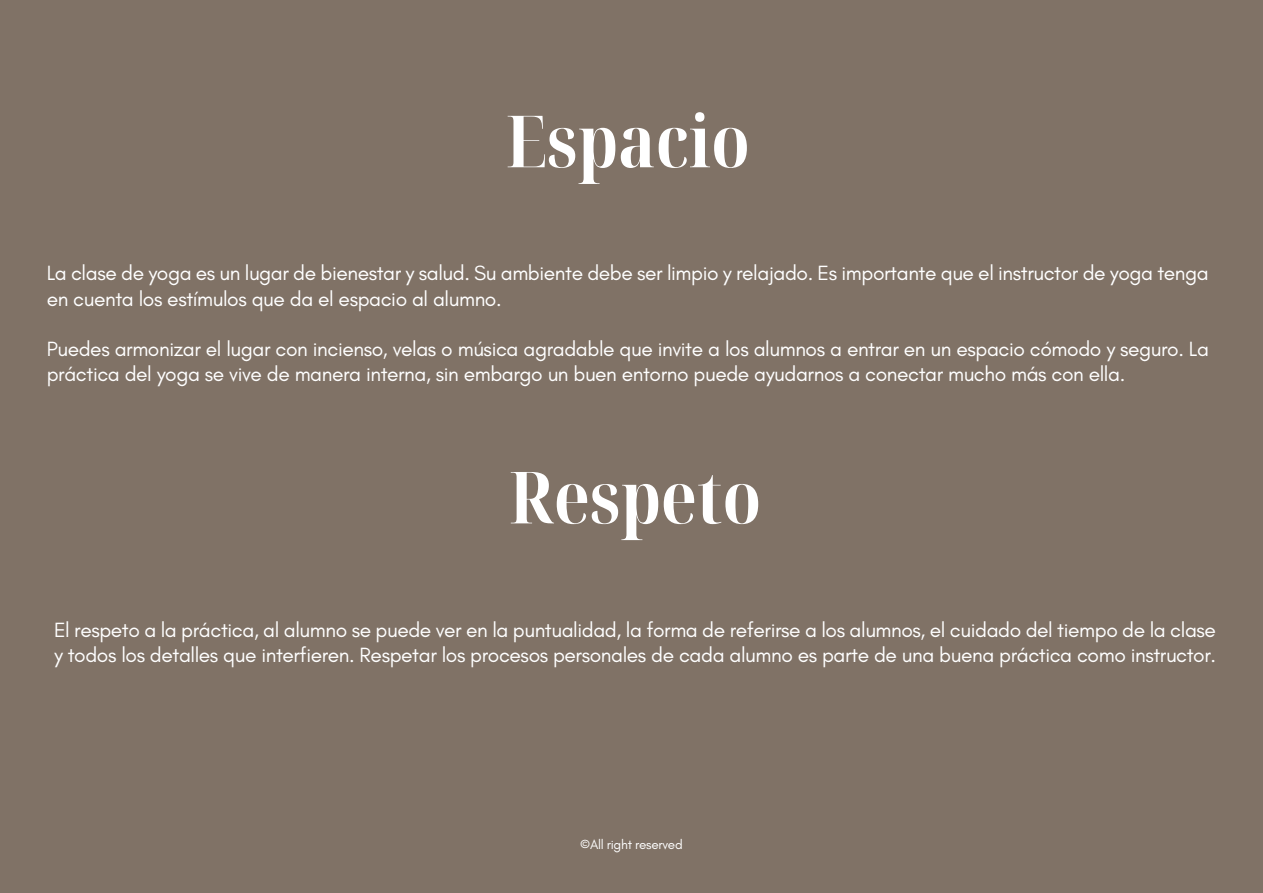
<style>
.page{position:relative;width:1263px;height:893px;background:#807266}
.page>*{position:absolute;margin:0;border:0;box-sizing:border-box;transform-origin:0 0}
.t1{font:700 condensed 72px "Noto Serif Display";color:#fff}
.t2{font:21px/25.2px "Glacial Indifference";letter-spacing:-.02em;color:#fff}
.t3{font:13.5px "Glacial Indifference";letter-spacing:-.02em;color:#fff}
</style>
<div class="page">
<p class="t1" style="left:506px;top:91px;width:245px">Espacio</p>
<p class="t2" style="left:47px;top:261px;width:1163px">La clase de yoga es un lugar de bienestar y salud. Su ambiente debe ser limpio y relajado. Es importante que el instructor de yoga tenga en cuenta los estímulos que da el espacio al alumno.</p>
<p class="t2" style="left:47px;top:337px;width:1164px">Puedes armonizar el lugar con incienso, velas o música agradable que invite a los alumnos a entrar en un espacio cómodo y seguro. La práctica del yoga se vive de manera interna, sin embargo un buen entorno puede ayudarnos a conectar mucho más con ella.</p>
<p class="t1" style="left:509px;top:447px;width:254px">Respeto</p>
<p class="t2" style="left:54px;top:617px;width:1163px">El respeto a la práctica, al alumno se puede ver en la puntualidad, la forma de referirse a los alumnos, el cuidado del tiempo de la clase y todos los detalles que interfieren. Respetar los procesos personales de cada alumno es parte de una buena práctica como instructor.</p>
<p class="t3" style="left:580px;top:837px;width:104px">©All right reserved</p>
</div>
